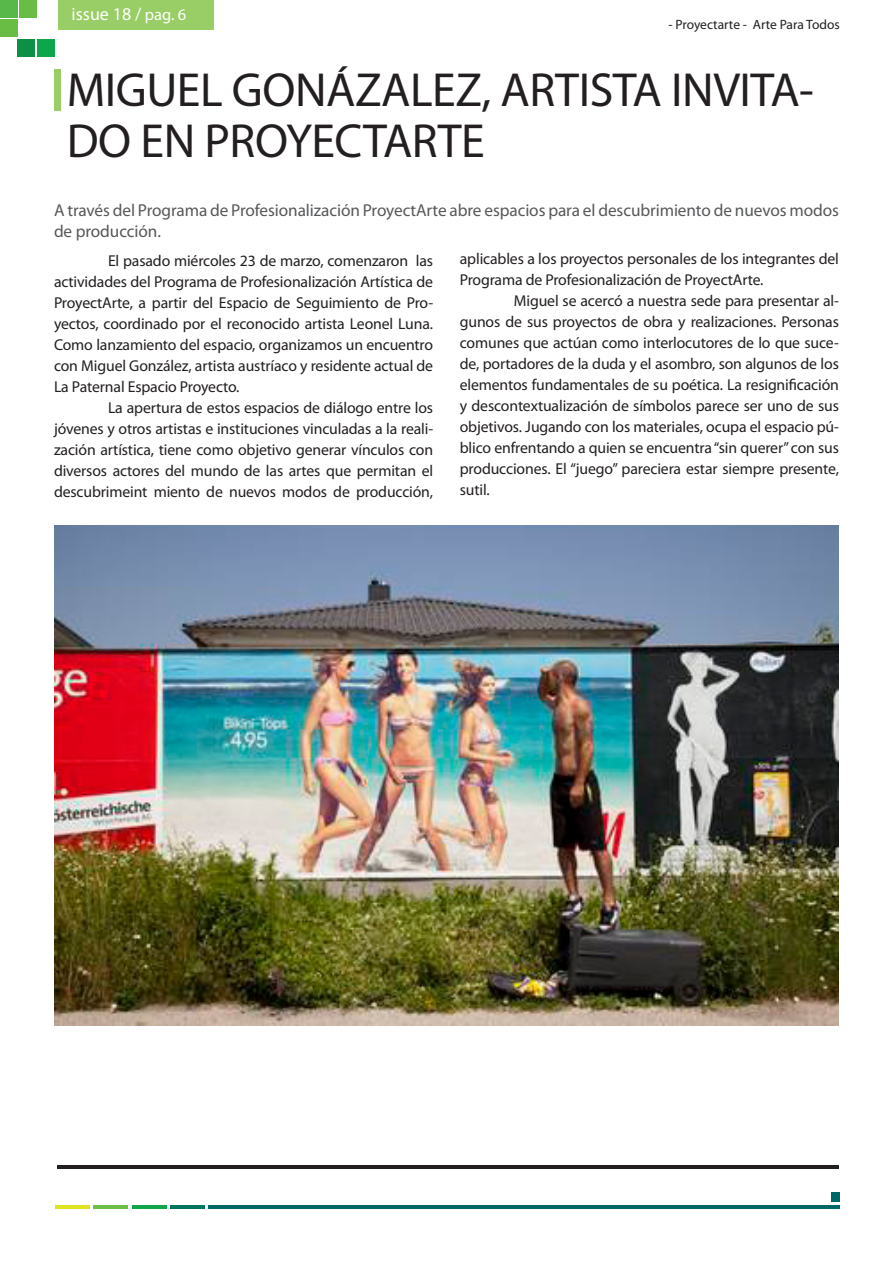
<style>
.page{position:relative;width:893px;height:1263px;background:#fff}
.page>*{position:absolute;margin:0;border:0;box-sizing:border-box;transform-origin:0 0}
.t1{font:48px/51px "Myriad Pro";letter-spacing:-.01em;color:#231f20}
.t2{font:18px "Myriad Pro";color:#fff}
.t3{font:17.25px/20.7px "Myriad Pro";letter-spacing:-.005em;color:#57585a}
.t4{font:15.75px/21px "Myriad Pro";letter-spacing:-.01em;color:#231f20;text-align:justify}
.fotos{font:13.5px "Myriad Pro";color:#231f20}
.s1{font-size:16.5px}
</style>
<div class="page">
<div style="left:54px;top:69px;width:7px;height:42px;background:#99cd65"></div>
<img style="left:54px;top:525px;width:785px;height:500px">
<hr style="left:58px;top:1165px;width:781px;height:3px;background:#231f20">
<div style="left:59px;top:1px;width:155px;height:29px;background:#99cd65"></div>
<div style="left:19px;top:0;width:18px;height:18px;background:#69bd45"></div>
<div style="left:37px;top:39px;width:18px;height:18px;background:#0da64a"></div>
<div style="left:0;top:0;width:18px;height:18px;background:#59b84a"></div>
<div style="left:0;top:19px;width:18px;height:18px;background:#69bd45"></div>
<div style="left:18px;top:39px;width:17px;height:18px;background:#0d8f45"></div>
<div style="left:831px;top:1192px;width:9px;height:10px;background:#066"></div>
<hr style="left:209px;top:1205px;width:631px;height:4px;background:#066">
<hr style="left:171px;top:1205px;width:34px;height:4px;background:#00755e">
<hr style="left:132px;top:1205px;width:35px;height:4px;background:#0fa64a">
<hr style="left:94px;top:1205px;width:34px;height:4px;background:#6bbd45">
<hr style="left:56px;top:1205px;width:34px;height:4px;background:#dee321">
<p class="t2" style="left:72px;top:3px;width:116px">issue 18 / <span class="s1">pag. 6</span></p>
<p class="fotos" style="left:668px;top:16px;width:173px">- Proyectarte - Arte Para Todos</p>
<p class="t1" style="left:67px;top:64px;width:749px">MIGUEL GONÁZALEZ, ARTISTA INVITA-<br>DO EN PROYECTARTE</p>
<p class="t3" style="left:54px;top:200px;width:786px">A través del Programa de Profesionalización ProyectArte abre espacios para el descubrimiento de nuevos modos de producción.</p>
<p class="t4" style="left:54px;top:249px;width:381px;text-indent:54px">El pasado miércoles 23 de marzo, comenzaron las actividades del Programa de Profesionalización Artística de ProyectArte, a partir del Espacio de Seguimiento de Pro&shy;yectos, coordinado por el reconocido artista Leonel Luna.<br>Como lanzamiento del espacio, organizamos un encuentro con Miguel González, artista austríaco y residente actual de La Paternal Espacio Proyecto.</p>
<p class="t4" style="left:54px;top:396px;width:381px;text-indent:54px">La apertura de estos espacios de diálogo entre los jóvenes y otros artistas e instituciones vinculadas a la reali&shy;zación artística, tiene como objetivo generar vínculos con diversos actores del mundo de las artes que permitan el descubrimeint miento de nuevos modos de producción,</p>
<p class="t4" style="left:460px;top:248px;width:381px">aplicables a los proyectos personales de los integrantes del<br>Programa de Profesionalización de ProyectArte.</p>
<p class="t4" style="left:460px;top:290px;width:381px;text-indent:54px">Miguel se acercó a nuestra sede para presentar al&shy;gunos de sus proyectos de obra y realizaciones. Personas comunes que actúan como interlocutores de lo que suce&shy;de, portadores de la duda y el asombro, son algunos de los elementos fundamentales de su poética. La resignificación y descontextualización de símbolos parece ser uno de sus objetivos. Jugando con los materiales, ocupa el espacio pú&shy;blico enfrentando a quien se encuentra “sin querer” con sus producciones. El “juego” pareciera estar siempre presente, sutil.</p>
</div>
